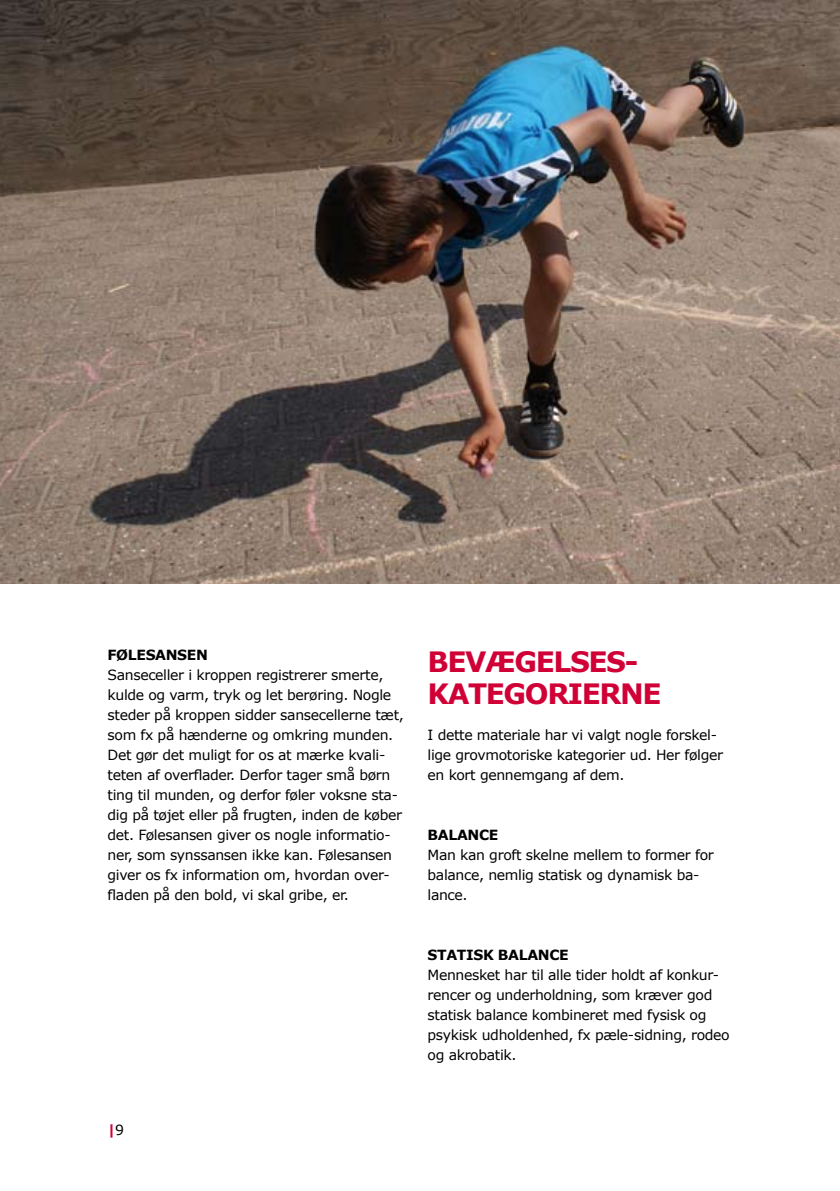
<style>
.page{position:relative;width:840px;height:1191px;background:#fff}
.page>*{position:absolute;margin:0;border:0;box-sizing:border-box;transform-origin:0 0}
.t1{font:700 28px/32px "Verdana";letter-spacing:-.05em;color:#d00036}
.t2{font:14px/20px "Verdana";letter-spacing:-.025em;color:#000}
.t3{font:700 14px "Verdana";letter-spacing:-.025em;color:#000}
.t4{font:700 14px "Verdana";color:#d00036}
.s1{font-weight:400;color:#000}
</style>
<div class="page">
<img style="left:0;top:0;width:839px;height:583px">
<p class="t3" style="left:107px;top:646px;width:102px">FØLESANSEN</p>
<p class="t2" style="left:107px;top:665px;width:298px">Sanseceller i kroppen registrerer smerte, kulde og varm, tryk og let berøring. Nogle steder på kroppen sidder sansecellerne tæt, som fx på hænderne og omkring munden.<br>Det gør det muligt for os at mærke kvali&shy;teten af overflader. Derfor tager små børn ting til munden, og derfor føler voksne sta&shy;dig på tøjet eller på frugten, inden de køber det. Følesansen giver os nogle informatio&shy;ner, som synssansen ikke kan. Følesansen giver os fx information om, hvordan over&shy;fladen på den bold, vi skal gribe, er.</p>
<p class="t4" style="left:108px;top:1120px;width:18px">|<span class="s1">9</span></p>
<h1 class="t1" style="left:427px;top:645px;width:235px">BEVÆGELSES-<br>KATEGORIERNE</h1>
<p class="t2" style="left:427px;top:724px;width:297px">I dette materiale har vi valgt nogle forskel&shy;lige grovmotoriske kategorier ud. Her følger en kort gennemgang af dem.</p>
<p class="t3" style="left:427px;top:826px;width:72px">BALANCE</p>
<p class="t2" style="left:427px;top:844px;width:287px">Man kan groft skelne mellem to former for balance, nemlig statisk og dynamisk ba&shy;lance.</p>
<p class="t3" style="left:427px;top:946px;width:143px">STATISK BALANCE</p>
<p class="t2" style="left:427px;top:964px;width:303px">Mennesket har til alle tider holdt af konkur&shy;rencer og underholdning, som kræver god statisk balance kombineret med fysisk og psykisk udholdenhed, fx pæle-sidning, rodeo og akrobatik.</p>
</div>
